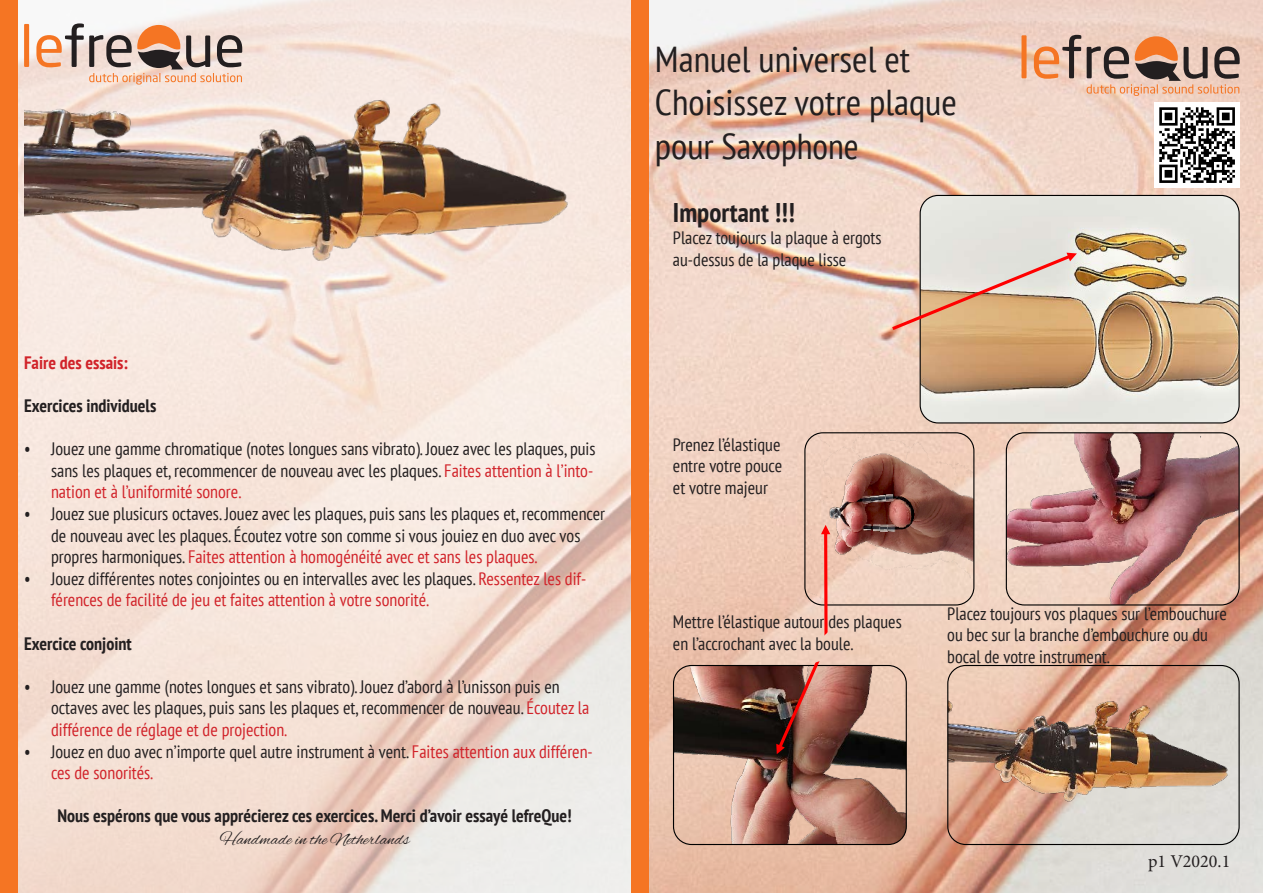
<style>
.page{position:relative;width:1263px;height:893px;background:#fff}
.page>*{position:absolute;margin:0;border:0;box-sizing:border-box;transform-origin:0 0}
.t1{font:condensed 36px/43.2px "PT Sans";color:#231f20;scale:1.04 1}
.t2{font:700 condensed 27px "PT Sans";color:#231f20}
.t3{font:condensed 18px/21.6px "PT Sans";color:#231f20}
.t4{font:condensed 18px/21.6px "PT Sans";color:#d1232a}
.t5{font:700 condensed 18px "PT Sans";color:#231f20}
.t6{font:18px "Alex Brush";color:#231f20}
.t7{font:700 condensed 18px "PT Sans";color:#d1232a}
.t8{font:18px "Minion Pro";color:#231f20}
.s1{color:#d1232a}
.s2{color:#231f20}
</style>
<div class="page">
<img style="left:17px;top:0;width:1246px;height:893px">
<img style="left:24px;top:34px;width:581px;height:302px">
<div style="left:24px;top:24px;width:5px;height:43px;background:#f57523"></div>
<svg style="left:36px;top:23px;width:206px;height:62px;background:#cfb4a5"></svg>
<img style="left:948px;top:665px;width:291px;height:179px">
<div style="left:947px;top:665px;width:293px;height:180px;border:1px solid #000;border-radius:18px"></div>
<img style="left:920px;top:195px;width:319px;height:228px">
<svg style="left:887px;top:195px;width:190px;height:195px;background:#d9bea6"></svg>
<div style="left:1021px;top:35px;width:5px;height:43px;background:#f57523"></div>
<svg style="left:1034px;top:35px;width:47px;height:44px;background:#d3a58b"></svg>
<svg style="left:1087px;top:36px;width:153px;height:60px;background:#c39e8a"></svg>
<img style="left:1154px;top:102px;width:86px;height:85px">
<img style="left:805px;top:433px;width:169px;height:172px">
<div style="left:804px;top:432px;width:170px;height:173px;border:1px solid #000;border-radius:18px"></div>
<img style="left:1006px;top:433px;width:233px;height:172px">
<div style="left:1006px;top:432px;width:234px;height:173px;border:1px solid #000;border-radius:18px"></div>
<img style="left:673px;top:665px;width:233px;height:179px">
<div style="left:673px;top:665px;width:234px;height:180px;border:1px solid #000;border-radius:18px"></div>
<div style="left:0;top:0;width:17px;height:893px;background:#f57523"></div>
<div style="left:631px;top:0;width:17px;height:893px;background:#f57523"></div>
<svg style="left:765px;top:525px;width:127px;height:112px;background:#e4bbaa"></svg>
<img style="left:744px;top:659px;width:107px;height:95px">
<p class="t7" style="left:24px;top:351px;width:106px">Faire des essais:</p>
<p class="t5" style="left:24px;top:394px;width:134px">Exercices individuels</p>
<p class="t3" style="left:51px;top:438px;width:546px;text-indent:-27px">• Jouez une gamme chromatique (notes longues sans vibrato). Jouez avec les plaques, puis sans les plaques et, recommencer de nouveau avec les plaques. <span class="s1">Faites attention à l’into&shy;nation et à l’uniformité sonore.</span></p>
<p class="t3" style="left:51px;top:502px;width:555px;text-indent:-27px">• Jouez sue plusicurs octaves. Jouez avec les plaques, puis sans les plaques et, recommencer de nouveau avec les plaques. Écoutez votre son comme si vous jouiez en duo avec vos propres harmoniques. <span class="s1">Faites attention à homogénéité avec et sans les plaques.</span></p>
<p class="t4" style="left:51px;top:567px;width:537px;text-indent:-27px"><span class="s2">• Jouez différentes notes conjointes ou en intervalles avec les plaques.</span> Ressentez les dif&shy;férences de facilité de jeu et faites attention à votre sonorité.</p>
<p class="t5" style="left:24px;top:631px;width:109px">Exercice conjoint</p>
<p class="t3" style="left:51px;top:675px;width:540px;text-indent:-27px">• Jouez une gamme (notes longues et sans vibrato). Jouez d’abord à l’unisson puis en octaves avec les plaques, puis sans les plaques et, recommencer de nouveau. <span class="s1">Écoutez la différence de réglage et de projection.</span></p>
<p class="t3" style="left:51px;top:740px;width:543px;text-indent:-27px">• Jouez en duo avec n’importe quel autre instrument à vent. <span class="s1">Faites attention aux différen&shy;ces de sonorités.</span></p>
<p class="t5" style="left:58px;top:804px;width:516px">Nous espérons que vous apprécierez ces exercices. Merci d’avoir essayé lefreQue!</p>
<p class="t6" style="left:220px;top:829px;width:191px">Handmade in the Netherlands</p>
<h1 class="t1" style="left:655px;top:37px;width:292px">Manuel universel et<br>Choisissez votre plaque pour Saxophone</h1>
<h2 class="t2" style="left:673px;top:195px;width:123px">Important !!!</h2>
<p class="t3" style="left:673px;top:226px;width:210px">Placez toujours la plaque à ergots au-dessus de la plaque lisse</p>
<p class="t3" style="left:673px;top:433px;width:111px;text-align:justify">Prenez l’élastique entre votre pouce et votre majeur</p>
<p class="t3" style="left:673px;top:611px;width:230px">Mettre l’élastique autour des plaques en l’accrochant avec la boule.</p>
<p class="t3" style="left:947px;top:602px;width:281px">Placez toujours vos plaques sur l’embouchure ou bec sur la branche d’embouchure ou du bocal de votre instrument.</p>
<p class="t8" style="left:1148px;top:849px;width:84px">p1 V2020.1</p>
</div>
